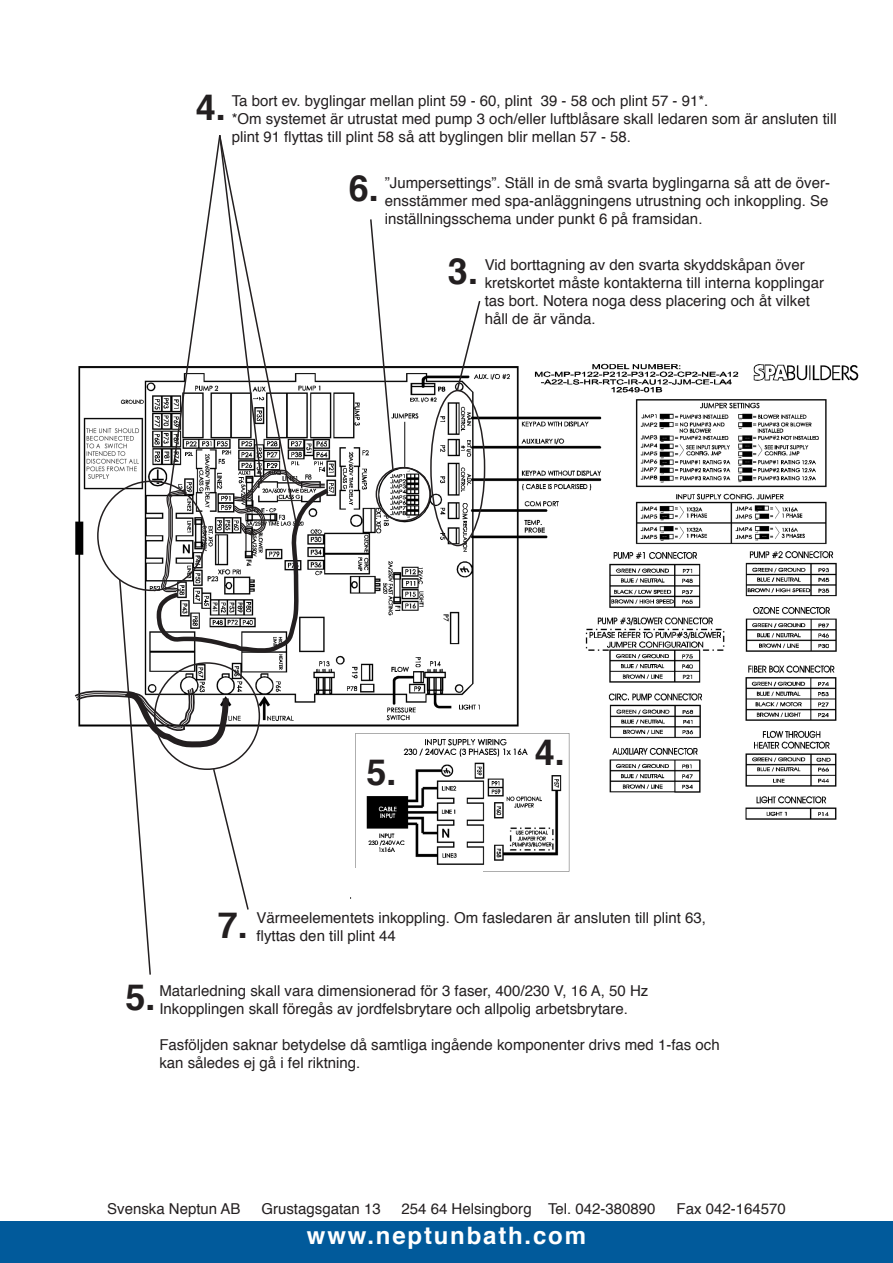
<style>
.page{position:relative;width:893px;height:1263px;background:#fff}
.page>*{position:absolute;margin:0;border:0;box-sizing:border-box;transform-origin:0 0}
.t1{font:700 36px "Helvetica";color:#231f20}
.t2{font:700 24px "Helvetica";letter-spacing:.075em;color:#fff}
.t3{font:15px/18px "Helvetica";color:#231f20}
</style>
<div class="page">
<div style="left:0;top:1221px;width:893px;height:42px;background:#015a9b"></div>
<img style="left:333px;top:363px;width:526px;height:535px">
<div style="left:73px;top:728px;width:274px;height:152px;background:#fff"></div>
<div style="left:208px;top:868px;width:274px;height:28px;background:#fff"></div>
<div style="left:376px;top:467px;width:55px;height:54px;border:2px solid #231f20;border-radius:50%"></div>
<div style="left:430px;top:390px;width:55px;height:156px;border:2px solid #231f20;border-radius:50%"></div>
<svg style="left:456px;top:301px;width:25px;height:90px"></svg>
<svg style="left:74px;top:135px;width:259px;height:840px"></svg>
<svg style="left:369px;top:219px;width:26px;height:252px"></svg>
<h1 class="t1" style="left:196px;top:74px;width:32px">4.</h1>
<p class="t3" style="left:232px;top:91px;width:607px">Ta bort ev. byglingar mellan plint 59 - 60, plint 39 - 58 och plint 57 - 91*.<br>*Om systemet är utrustat med pump 3 och/eller luftblåsare skall ledaren som är ansluten till plint 91 flyttas till plint 58 så att byglingen blir mellan 57 - 58.</p>
<h1 class="t1" style="left:349px;top:156px;width:32px">6.</h1>
<p class="t3" style="left:385px;top:173px;width:447px;text-align:justify">”Jumpersettings”. Ställ in de små svarta byglingarna så att de över&shy;ensstämmer med spa-anläggningens utrustning och inkoppling. Se inställningsschema under punkt 6 på framsidan.</p>
<h1 class="t1" style="left:448px;top:239px;width:32px">3.</h1>
<p class="t3" style="left:485px;top:255px;width:341px">Vid borttagning av den svarta skyddskåpan över kretskortet måste kontakterna till interna kopplingar tas bort. Notera noga dess placering och åt vilket håll de är vända.</p>
<h1 class="t1" style="left:367px;top:739px;width:32px">5.</h1>
<h1 class="t1" style="left:535px;top:720px;width:32px">4.</h1>
<h1 class="t1" style="left:218px;top:892px;width:32px">7.</h1>
<p class="t3" style="left:257px;top:908px;width:451px">Värmeelementets inkoppling. Om fasledaren är ansluten till plint 63, flyttas den till plint 44</p>
<h1 class="t1" style="left:125px;top:964px;width:32px">5.</h1>
<p class="t3" style="left:159px;top:982px;width:490px">Matarledning skall vara dimensionerad för 3 faser, 400/230 V, 16 A, 50 Hz<br>Inkopplingen skall föregås av jordfelsbrytare och allpolig arbetsbrytare.</p>
<p class="t3" style="left:159px;top:1036px;width:562px">Fasföljden saknar betydelse då samtliga ingående komponenter drivs med 1-fas och kan således ej gå i fel riktning.</p>
<p class="t3" style="left:107px;top:1200px;width:135px">Svenska Neptun AB</p>
<p class="t3" style="left:261px;top:1200px;width:121px">Grustagsgatan 13</p>
<p class="t3" style="left:402px;top:1200px;width:256px">254 64 Helsingborg Tel. 042-380890</p>
<p class="t3" style="left:676px;top:1200px;width:111px">Fax 042-164570</p>
<h2 class="t2" style="left:307px;top:1213px;width:281px">www.neptunbath.com</h2>
</div>
